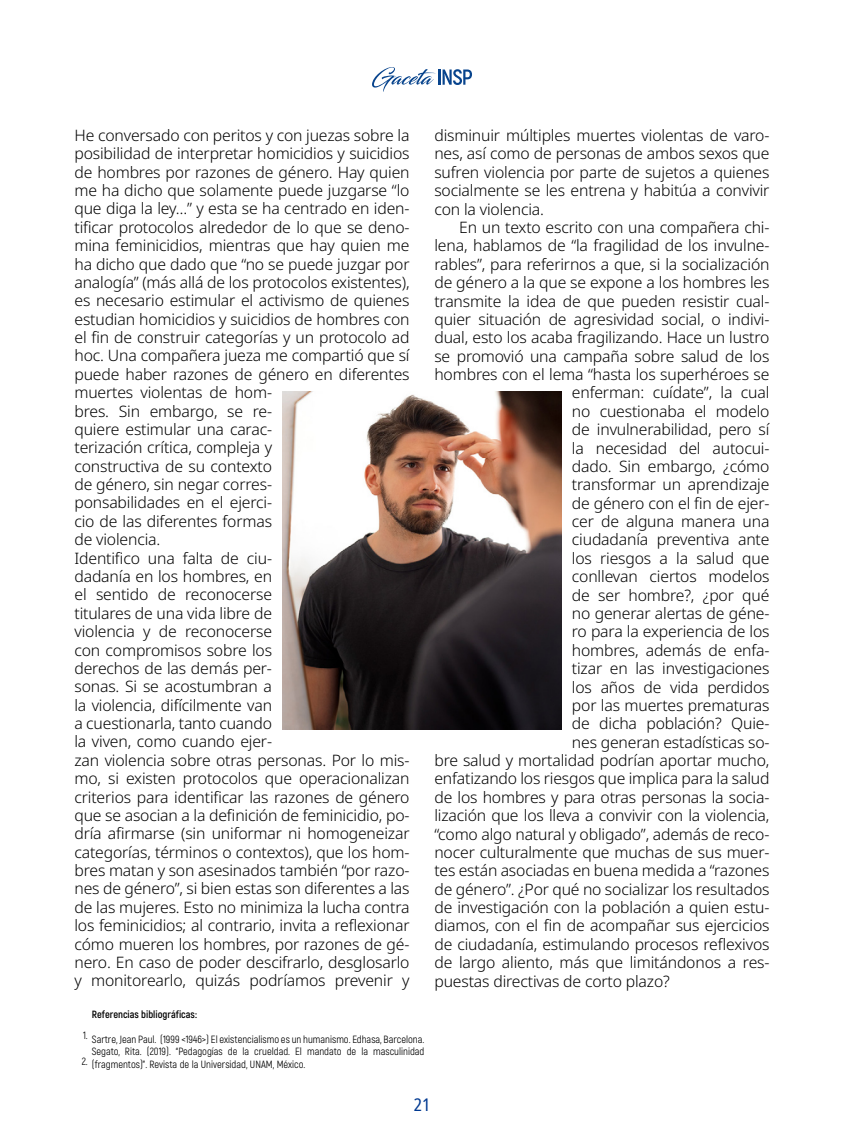
<style>
.page{position:relative;width:844px;height:1141px;background:#fff}
.page>*{position:absolute;margin:0;border:0;box-sizing:border-box;transform-origin:0 0}
.t1{font:condensed 17.5px "Noto Sans";color:#003991}
.t2{font:300 15.75px/18.4px "Noto Sans";letter-spacing:-.01em;color:#000}
.t3{font:10.5px/12.6px "Akrobat";color:#000;text-align:justify}
.t4{font:700 10.5px "Akrobat";color:#000}
</style>
<div class="page">
<svg style="left:372px;top:67px;width:100px;height:25px"></svg>
<img style="left:282px;top:392px;width:280px;height:337px">
<p class="t2" style="left:74px;top:126px;width:336px">He conversado con peritos y con juezas sobre la posibilidad de interpretar homicidios y suicidios de hombres por razones de género. Hay quien me ha dicho que solamente puede juzgarse “lo que diga la ley…” y esta se ha centrado en iden&shy;tificar protocolos alrededor de lo que se deno&shy;mina feminicidios, mientras que hay quien me ha dicho que dado que “no se puede juzgar por analogía” (más allá de los protocolos existentes), es necesario estimular el activismo de quienes estudian homicidios y suicidios de hombres con el fin de construir categorías y un protocolo ad hoc. Una compañera jueza me compartió que sí puede haber razones de género en diferentes muertes violentas de hom-<br>bres. Sin embargo, se re-<br>quiere estimular una carac-<br>terización crítica, compleja y<br>constructiva de su contexto<br>de género, sin negar corres-<br>ponsabilidades en el ejerci-<br>cio de las diferentes formas<br>de violencia.<br>Identifico una falta de ciu-<br>dadanía en los hombres, en<br>el sentido de reconocerse<br>titulares de una vida libre de<br>violencia y de reconocerse<br>con compromisos sobre los<br>derechos de las demás per-<br>sonas. Si se acostumbran a<br>la violencia, difícilmente van<br>a cuestionarla, tanto cuando<br>la viven, como cuando ejer-<br>zan violencia sobre otras personas. Por lo mis&shy;mo, si existen protocolos que operacionalizan criterios para identificar las razones de género que se asocian a la definición de feminicidio, po&shy;dría afirmarse (sin uniformar ni homogeneizar categorías, términos o contextos), que los hom&shy;bres matan y son asesinados también “por razo&shy;nes de género”, si bien estas son diferentes a las de las mujeres. Esto no minimiza la lucha contra los feminicidios; al contrario, invita a reflexionar cómo mueren los hombres, por razones de gé&shy;nero. En caso de poder descifrarlo, desglosarlo y monitorearlo, quizás podríamos prevenir y</p>
<p class="t2" style="left:434px;top:126px;width:336px;text-align:justify">disminuir múltiples muertes violentas de varo&shy;nes, así como de personas de ambos sexos que sufren violencia por parte de sujetos a quienes socialmente se les entrena y habitúa a convivir con la violencia.</p>
<p class="t2" style="left:459px;top:218px;width:312px">En un texto escrito con una compañera chi-</p>
<p class="t2" style="left:434px;top:237px;width:336px">lena, hablamos de “la fragilidad de los invulne-</p>
<p class="t2" style="left:434px;top:255px;width:336px">rables”, para referirnos a que, si la socialización</p>
<p class="t2" style="left:434px;top:274px;width:336px">de género a la que se expone a los hombres les</p>
<p class="t2" style="left:434px;top:292px;width:336px">transmite la idea de que pueden resistir cual-</p>
<p class="t2" style="left:434px;top:310px;width:336px">quier situación de agresividad social, o indivi-</p>
<p class="t2" style="left:434px;top:329px;width:336px">dual, esto los acaba fragilizando. Hace un lustro</p>
<p class="t2" style="left:434px;top:347px;width:336px">se promovió una campaña sobre salud de los</p>
<p class="t2" style="left:434px;top:365px;width:336px">hombres con el lema “hasta los superhéroes se</p>
<p class="t2" style="left:571px;top:384px;width:199px">enferman: cuídate”, la cual</p>
<p class="t2" style="left:571px;top:402px;width:199px">no cuestionaba el modelo</p>
<p class="t2" style="left:571px;top:421px;width:199px">de invulnerabilidad, pero sí</p>
<p class="t2" style="left:571px;top:439px;width:199px">la necesidad del autocui-</p>
<p class="t2" style="left:571px;top:457px;width:199px">dado. Sin embargo, ¿cómo</p>
<p class="t2" style="left:571px;top:476px;width:199px">transformar un aprendizaje</p>
<p class="t2" style="left:571px;top:494px;width:199px">de género con el fin de ejer-</p>
<p class="t2" style="left:571px;top:512px;width:199px">cer de alguna manera una</p>
<p class="t2" style="left:571px;top:531px;width:199px">ciudadanía preventiva ante</p>
<p class="t2" style="left:571px;top:549px;width:199px">los riesgos a la salud que</p>
<p class="t2" style="left:571px;top:568px;width:199px">conllevan ciertos modelos</p>
<p class="t2" style="left:571px;top:586px;width:199px">de ser hombre?, ¿por qué</p>
<p class="t2" style="left:571px;top:604px;width:199px">no generar alertas de géne-</p>
<p class="t2" style="left:571px;top:623px;width:199px">ro para la experiencia de los</p>
<p class="t2" style="left:571px;top:641px;width:199px">hombres, además de enfa-</p>
<p class="t2" style="left:571px;top:659px;width:199px">tizar en las investigaciones</p>
<p class="t2" style="left:571px;top:678px;width:199px">los años de vida perdidos</p>
<p class="t2" style="left:571px;top:696px;width:199px">por las muertes prematuras</p>
<p class="t2" style="left:571px;top:715px;width:199px">de dicha población? Quie-</p>
<p class="t2" style="left:571px;top:733px;width:199px">nes generan estadísticas so-</p>
<p class="t2" style="left:434px;top:751px;width:336px">bre salud y mortalidad podrían aportar mucho,</p>
<p class="t2" style="left:434px;top:770px;width:336px">enfatizando los riesgos que implica para la salud</p>
<p class="t2" style="left:434px;top:788px;width:336px">de los hombres y para otras personas la socia-</p>
<p class="t2" style="left:434px;top:807px;width:336px">lización que los lleva a convivir con la violencia,</p>
<p class="t2" style="left:434px;top:825px;width:336px">“como algo natural y obligado”, además de reco-</p>
<p class="t2" style="left:434px;top:843px;width:336px">nocer culturalmente que muchas de sus muer-</p>
<p class="t2" style="left:434px;top:862px;width:336px">tes están asociadas en buena medida a “razones</p>
<p class="t2" style="left:434px;top:880px;width:336px">de género”. ¿Por qué no socializar los resultados</p>
<p class="t2" style="left:434px;top:898px;width:336px">de investigación con la población a quien estu-</p>
<p class="t2" style="left:434px;top:917px;width:336px">diamos, con el fin de acompañar sus ejercicios</p>
<p class="t2" style="left:434px;top:935px;width:336px">de ciudadanía, estimulando procesos reflexivos</p>
<p class="t2" style="left:434px;top:954px;width:336px">de largo aliento, más que limitándonos a res-</p>
<p class="t2" style="left:434px;top:972px;width:237px">puestas directivas de corto plazo?</p>
<p class="t4" style="left:92px;top:1007px;width:106px">Referencias bibliográficas:</p>
<p class="t3" style="left:92px;top:1033px;width:334px">Sartre, Jean Paul. (1999 &lt;1946&gt;) El existencialismo es un humanismo. Edhasa, Barcelona.<br>Segato, Rita. (2019). “Pedagogías de la crueldad. El mandato de la masculinidad (fragmentos)”. Revista de la Universidad, UNAM, México.</p>
<p class="t3" style="left:83px;top:1029px;width:6px">1.</p>
<p class="t3" style="left:82px;top:1055px;width:7px">2.</p>
<p class="t1" style="left:413px;top:1092px;width:18px">21</p>
</div>
